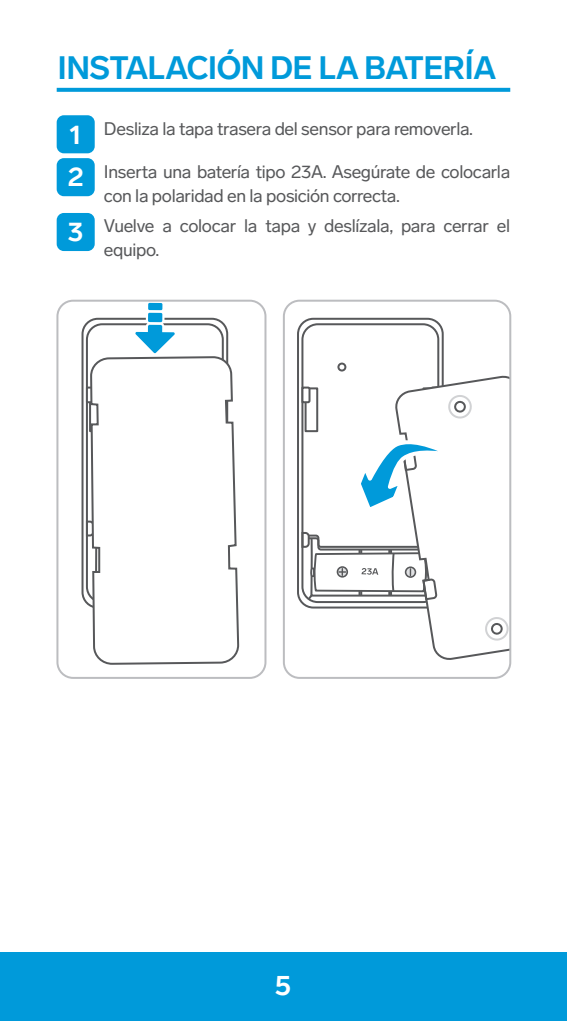
<style>
.page{position:relative;width:567px;height:1021px;background:#fff}
.page>*{position:absolute;margin:0;border:0;box-sizing:border-box;transform-origin:0 0}
.t1{font:700 32px "Lab Grotesque";letter-spacing:-.02em;color:#009ada}
.t2{font:700 28px "Lab Grotesque";color:#fff}
.t3{font:700 26.8px "Lab Grotesque";color:#fff}
.t4{font:18px/24px "Lab Grotesque";letter-spacing:-.02em;color:#57585a}
</style>
<div class="page">
<div style="left:82px;top:318px;width:146px;height:290px;border:2px solid #57585a;border-radius:15px"></div>
<div style="left:86px;top:323px;width:138px;height:280px;border:2px solid #57585a;border-radius:15px"></div>
<svg style="left:85px;top:385px;width:4px;height:19px"></svg>
<svg style="left:85px;top:519px;width:4px;height:83px"></svg>
<div style="left:57px;top:115px;width:38px;height:38px;background:#009ada;border-radius:7px"></div>
<div style="left:57px;top:158px;width:38px;height:38px;background:#009ada;border-radius:7px"></div>
<div style="left:57px;top:213px;width:38px;height:38px;background:#009ada;border-radius:7px"></div>
<svg style="left:89px;top:355px;width:149px;height:310px"></svg>
<svg style="left:133px;top:323px;width:44px;height:31px"></svg>
<div style="left:148px;top:303px;width:14px;height:7px;background:#009ada"></div>
<svg style="left:146px;top:310px;width:19px;height:14px"></svg>
<div style="left:148px;top:313px;width:14px;height:9px;background:#009ada"></div>
<div style="left:56px;top:300px;width:210px;height:379px;border:2px solid #bcbdc0;border-radius:16px"></div>
<div style="left:297px;top:318px;width:147px;height:290px;border:2px solid #57585a;border-radius:15px"></div>
<div style="left:301px;top:323px;width:138px;height:280px;border:2px solid #57585a;border-radius:15px"></div>
<div style="left:305px;top:387px;width:13px;height:45px;border:2px solid #57585a"></div>
<svg style="left:301px;top:385px;width:10px;height:19px"></svg>
<div style="left:337px;top:362px;width:9px;height:9px;border:2px solid #57585a;border-radius:50%"></div>
<svg style="left:393px;top:373px;width:115px;height:287px"></svg>
<svg style="left:300px;top:531px;width:140px;height:71px"></svg>
<div style="left:484px;top:616px;width:25px;height:25px;border:2px solid #d1d2d4;border-radius:50%"></div>
<div style="left:491px;top:622px;width:12px;height:13px;border:2px solid #57585a;border-radius:50%"></div>
<div style="left:447px;top:394px;width:25px;height:25px;border:2px solid #d1d2d4;border-radius:50%"></div>
<div style="left:454px;top:400px;width:12px;height:13px;border:2px solid #57585a;border-radius:50%"></div>
<svg style="left:361px;top:437px;width:120px;height:78px"></svg>
<div style="left:283px;top:300px;width:228px;height:379px;border:2px solid #bcbdc0;border-radius:16px"></div>
<div style="left:0;top:952px;width:567px;height:68px;background:#009ada"></div>
<svg style="left:57px;top:88px;width:453px;height:4px;background:#0b9edb"></svg>
<h1 class="t1" style="left:57px;top:49px;width:440px">INSTALACIÓN DE LA BATERÍA</h1>
<h3 class="t3" style="left:70px;top:118px;width:14px">1</h3>
<p class="t4" style="left:104px;top:117px;width:371px">Desliza la tapa trasera del sensor para removerla.</p>
<h3 class="t3" style="left:68px;top:161px;width:17px">2</h3>
<p class="t4" style="left:104px;top:159px;width:408px">Inserta una batería tipo 23A. Asegúrate de colocarla con la polaridad en la posición correcta.</p>
<h3 class="t3" style="left:68px;top:216px;width:17px">3</h3>
<p class="t4" style="left:104px;top:214px;width:408px">Vuelve a colocar la tapa y deslízala, para cerrar el equipo.</p>
<h2 class="t2" style="left:275px;top:968px;width:18px">5</h2>
</div>
